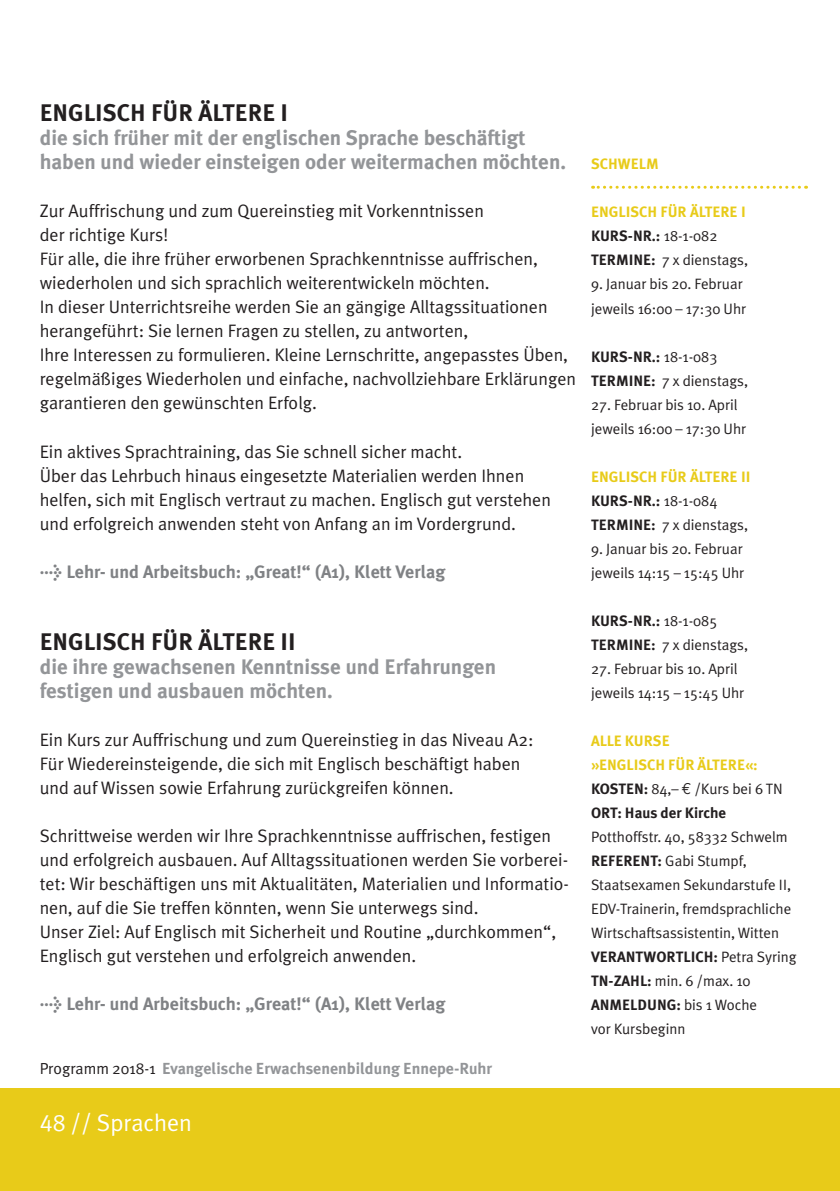
<style>
.page{position:relative;width:840px;height:1191px;background:#fff}
.page>*{position:absolute;margin:0;border:0;box-sizing:border-box;transform-origin:0 0}
.t1{font:24px "Meta Plus Bold Caps";color:#231f20}
.t2{font:24px "Meta Plus Normal";color:#fff}
.t3{font:700 21px/24px "Meta Plus";color:#939598}
.t4{font:18px/24px "Meta Plus Normal";color:#231f20}
.t5{font:700 18px "Meta Plus";color:#808285}
.t6{font:700 16px "Meta Plus";color:#939598}
.t7{font:15px/24px "Meta Plus Normal";color:#231f20}
.t8{font:700 15px/24px "Meta Plus";color:#e8cb19}
.t9{font:700 15px "Meta Plus";color:#231f20}
.t10{font:15px "Meta Plus Bold Caps";color:#231f20}
.s1{font-family:"Meta Plus Normal";font-weight:400;color:#231f20}
.s2{font-family:"Meta Plus Normal Caps"}
.s3{color:#231f20}
.s4{font-family:"Meta Plus Bold Caps"}
.s5{font-family:"Meta Plus Normal";font-weight:400}
.s6{font-family:"Meta Plus";font-weight:700}
.s7{font-family:"Euro Mono";font-size:16px}
.s8{font-family:"Meta Plus Bold Caps";font-weight:400}
.s9{font-family:"Meta Plus Normal"}
</style>
<div class="page">
<div style="left:0;top:1089px;width:839px;height:102px;background:#e8cb19"></div>
<hr style="left:839px;top:1089px;width:1px;height:102px;background:#e8cb19">
<svg style="left:592px;top:186px;width:207px;height:3px"></svg>
<h1 class="t1" style="left:40px;top:99px;width:250px">ENGLISCH FÜR ÄLTERE I</h1>
<p class="t3" style="left:40px;top:126px;width:527px">die sich früher mit der englischen Sprache beschäftigt haben und wieder einsteigen oder weitermachen möchten.</p>
<p class="t4" style="left:40px;top:199px;width:537px">Zur Auffrischung und zum Quereinstieg mit Vorkenntnissen<br>der richtige Kurs!<br>Für alle, die ihre früher erworbenen Sprachkenntnisse auffrischen, wiederholen und sich sprachlich weiterentwickeln möchten.<br>In dieser Unterrichtsreihe werden Sie an gängige Alltagssituationen herangeführt: Sie lernen Fragen zu stellen, zu antworten,<br>Ihre Interessen zu formulieren. Kleine Lernschritte, angepasstes Üben, regelmäßiges Wiederholen und einfache, nachvollziehbare Erklärungen garantieren den gewünschten Erfolg.</p>
<p class="t4" style="left:40px;top:439px;width:512px">Ein aktives Sprachtraining, das Sie schnell sicher macht.<br>Über das Lehrbuch hinaus eingesetzte Materialien werden Ihnen helfen, sich mit Englisch vertraut zu machen. Englisch gut verstehen und erfolgreich anwenden steht von Anfang an im Vordergrund.</p>
<p class="t5" style="left:40px;top:561px;width:407px">&gt; Lehr- und Arbeitsbuch: „Great!“ (A1), Klett Verlag</p>
<h1 class="t1" style="left:40px;top:627px;width:248px">ENGLISCH FÜR ÄLTERE II</h1>
<p class="t3" style="left:40px;top:654px;width:457px">die ihre gewachsenen Kenntnisse und Erfahrungen festigen und ausbauen möchten.</p>
<p class="t4" style="left:40px;top:727px;width:495px">Ein Kurs zur Auffrischung und zum Quereinstieg in das Niveau A2:<br>Für Wiedereinsteigende, die sich mit Englisch beschäftigt haben und auf Wissen sowie Erfahrung zurückgreifen können.</p>
<p class="t4" style="left:40px;top:823px;width:530px">Schrittweise werden wir Ihre Sprachkenntnisse auffrischen, festigen und erfolgreich ausbauen. Auf Alltagssituationen werden Sie vorberei&shy;tet: Wir beschäftigen uns mit Aktualitäten, Materialien und Informatio&shy;nen, auf die Sie treffen könnten, wenn Sie unterwegs sind.<br>Unser Ziel: Auf Englisch mit Sicherheit und Routine „durchkommen“, Englisch gut verstehen und erfolgreich anwenden.</p>
<p class="t5" style="left:40px;top:993px;width:407px">&gt; Lehr- und Arbeitsbuch: „Great!“ (A1), Klett Verlag</p>
<p class="t6" style="left:40px;top:1059px;width:454px"><span class="s1">Programm 2018-1</span> Evangelische Erwachsenenbildung Ennepe-Ruhr</p>
<h1 class="t2" style="left:40px;top:1108px;width:154px"><span class="s2">48</span> // Sprachen</h1>
<p class="t8" style="left:590px;top:152px;width:11px">schwelm</p>
<p class="t8" style="left:590px;top:200px;width:49px">Englisch</p>
<p class="t8" style="left:590px;top:200px;width:154px;text-indent:69px">für ältere I<br><span class="s3">Kurs-N r.:</span> <span class="s1">18-1-082</span></p>
<p class="t7" style="left:590px;top:248px;width:158px"><span class="s4">TERMINE:</span> 7 x dienstags,</p>
<p class="t7" style="left:590px;top:272px;width:156px">9. Januar bis 20. Februar jeweils 16:00 – 17:30 Uhr</p>
<p class="t9" style="left:590px;top:348px;width:128px">Kurs-N r.: <span class="s5">18-1-083</span></p>
<p class="t7" style="left:590px;top:368px;width:158px"><span class="s4">TERMINE:</span> 7 x dienstags,</p>
<p class="t7" style="left:590px;top:392px;width:156px">27. Februar bis 10. April jeweils 16:00 – 17:30 Uhr</p>
<p class="t8" style="left:590px;top:464px;width:49px">Englisch</p>
<p class="t8" style="left:590px;top:464px;width:155px;text-indent:69px">für ältere II<br><span class="s3">Kurs-N r.:</span> <span class="s1">18-1-084</span></p>
<p class="t7" style="left:590px;top:512px;width:158px"><span class="s4">TERMINE:</span> 7 x dienstags,</p>
<p class="t7" style="left:590px;top:536px;width:155px">9. Januar bis 20. Februar jeweils 14:15 – 15:45 Uhr</p>
<p class="t9" style="left:590px;top:612px;width:128px">Kurs-N r.: <span class="s5">18-1-085</span></p>
<p class="t7" style="left:590px;top:632px;width:158px"><span class="s4">TERMINE:</span> 7 x dienstags,</p>
<p class="t7" style="left:590px;top:656px;width:155px">27. Februar bis 10. April jeweils 14:15 – 15:45 Uhr</p>
<p class="t8" style="left:590px;top:728px;width:9px">alle</p>
<p class="t8" style="left:590px;top:728px;width:71px;text-indent:34px">kurse »Englisch</p>
<p class="t8" style="left:668px;top:752px;width:91px">für ältere«:</p>
<p class="t7" style="left:590px;top:776px;width:193px"><span class="s6">Kosten:</span> 84,– <span class="s7">e</span> /Kurs bei 6 TN</p>
<p class="t9" style="left:590px;top:804px;width:136px"><span class="s8">ORT:</span> Haus der Kirche</p>
<p class="t7" style="left:590px;top:824px;width:202px">Potthoffstr. 40, 58332 Schwelm<br><span class="s4">REFERENT:</span> Gabi Stumpf,<br>Staatsexamen Sekundarstufe II,<br>EDV-Trainerin, fremdsprachliche<br>Wirtschaftsassistentin, Witten</p>
<p class="t10" style="left:590px;top:948px;width:207px">VERANTWORTLICH: <span class="s9">Petra Syring</span></p>
<p class="t7" style="left:590px;top:968px;width:161px"><span class="s4">TN-ZAHL:</span> min. 6 /max. 10</p>
<p class="t10" style="left:590px;top:996px;width:167px">ANMELDUNG: <span class="s9">bis 1 Woche</span></p>
<p class="t7" style="left:590px;top:1016px;width:96px">vor Kursbeginn</p>
</div>
